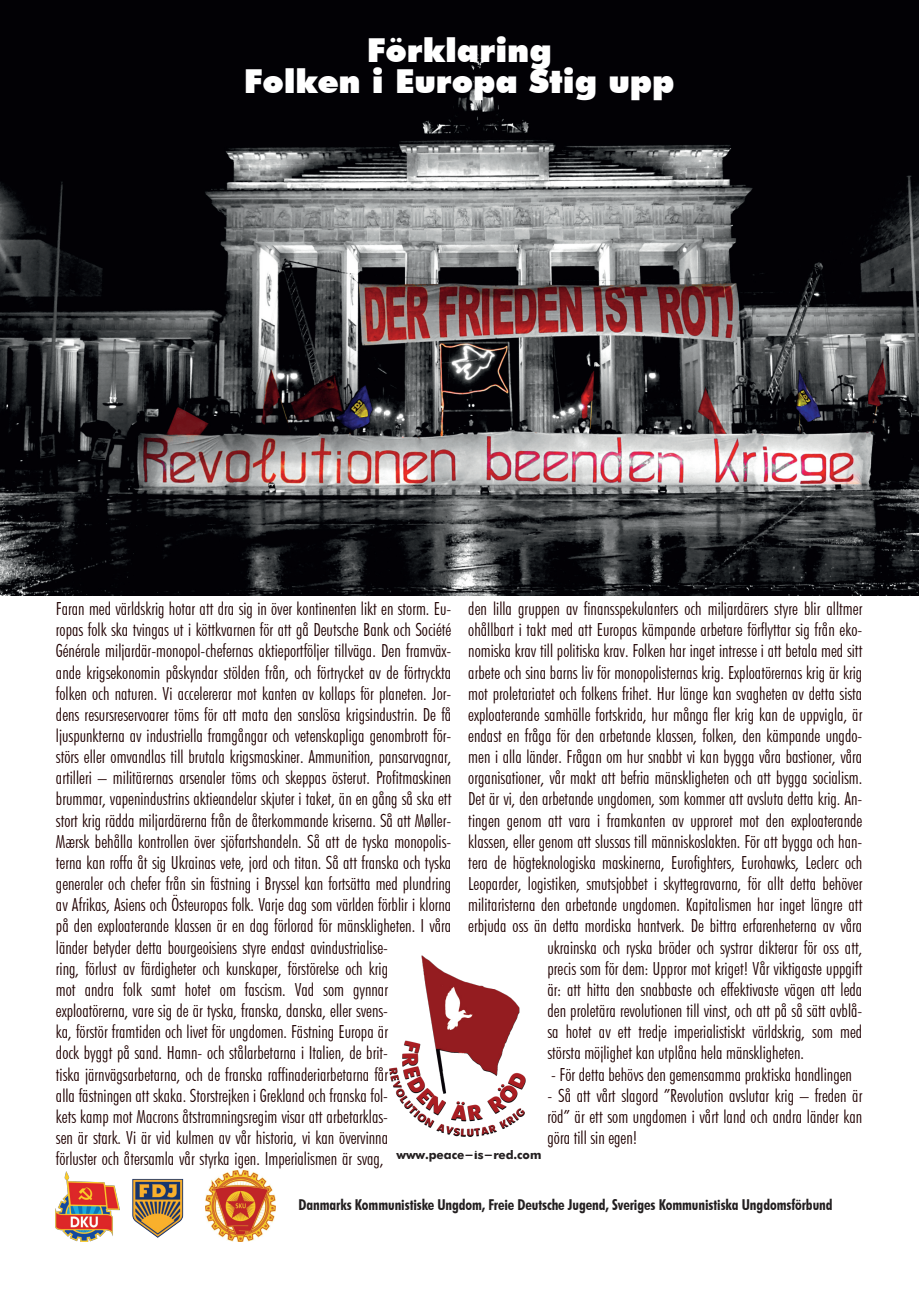
<style>
.page{position:relative;width:919px;height:1289px;background:#fff}
.page>*{position:absolute;margin:0;border:0;box-sizing:border-box;transform-origin:0 0}
.t1{font:900 33px/31.5px "Futura BT";color:#fff;text-align:center}
.t2{font:300 condensed 18px/21.1px "Futura BT";letter-spacing:.005em;color:#200000}
.t3{font:700 condensed 15px "Futura BT";letter-spacing:-.005em;color:#231f20}
.t4{font:700 12px "Futura";letter-spacing:-.01em;color:#231f20}
</style>
<div class="page">
<img style="left:0;top:0;width:918px;height:595px">
<img style="left:55px;top:1171px;width:64px;height:69px">
<img style="left:132px;top:1178px;width:52px;height:60px">
<img style="left:389px;top:955px;width:137px;height:181px">
<img style="left:205px;top:1170px;width:70px;height:70px">
<h1 class="t1" style="left:244px;top:34px;width:432px">Förklaring<br>Folken i Europa Stig upp</h1>
<p class="t2" style="left:56px;top:598px;width:397px">Faran med världskrig hotar att dra sig in över kontinenten likt en storm. Eu&shy;ropas folk ska tvingas ut i köttkvarnen för att gå Deutsche Bank och Société Générale miljardär-monopol-chefernas aktieportföljer tillväga. Den framväx&shy;ande krigsekonomin påskyndar stölden från, och förtrycket av de förtryckta folken och naturen. Vi accelererar mot kanten av kollaps för planeten. Jor&shy;dens resursreservoarer töms för att mata den sanslösa krigsindustrin. De få ljuspunkterna av industriella framgångar och vetenskapliga genombrott för&shy;störs eller omvandlas till brutala krigsmaskiner. Ammunition, pansarvagnar, artilleri – militärernas arsenaler töms och skeppas österut. Profitmaskinen brummar, vapenindustrins aktieandelar skjuter i taket, än en gång så ska ett stort krig rädda miljardärerna från de återkommande kriserna. Så att Møller-Mærsk behålla kontrollen över sjöfartshandeln. Så att de tyska monopolis&shy;terna kan roffa åt sig Ukrainas vete, jord och titan. Så att franska och tyska generaler och chefer från sin fästning i Bryssel kan fortsätta med plundring av Afrikas, Asiens och Östeuropas folk. Varje dag som världen förblir i klorna på den exploaterande klassen är en dag förlorad för mänskligheten. I våra länder betyder detta bourgeoisiens styre endast avindustrialise-<br>ring, förlust av färdigheter och kunskaper, förstörelse och krig<br>mot andra folk samt hotet om fascism. Vad som gynnar exploatörerna, vare sig de är tyska, franska, danska, eller svens-<br>ka, förstör framtiden och livet för ungdomen. Fästning Europa är<br>dock byggt på sand. Hamn- och stålarbetarna i Italien, de brit-<br>tiska järnvägsarbetarna, och de franska raffinaderiarbetarna får<br>alla fästningen att skaka. Storstrejken i Grekland och franska fol-<br>kets kamp mot Macrons åtstramningsregim visar att arbetarklas-<br>sen är stark. Vi är vid kulmen av vår historia, vi kan övervinna<br>förluster och återsamla vår styrka igen. Imperialismen är svag,</p>
<p class="t2" style="left:468px;top:598px;width:395px">den lilla gruppen av finansspekulanters och miljardärers styre blir alltmer</p>
<p class="t2" style="left:468px;top:619px;width:395px">ohållbart i takt med att Europas kämpande arbetare förflyttar sig från eko-</p>
<p class="t2" style="left:468px;top:640px;width:395px">nomiska krav till politiska krav. Folken har inget intresse i att betala med sitt</p>
<p class="t2" style="left:468px;top:661px;width:395px">arbete och sina barns liv för monopolisternas krig. Exploatörernas krig är krig</p>
<p class="t2" style="left:468px;top:682px;width:395px">mot proletariatet och folkens frihet. Hur länge kan svagheten av detta sista</p>
<p class="t2" style="left:468px;top:703px;width:395px">exploaterande samhälle fortskrida, hur många fler krig kan de uppvigla, är</p>
<p class="t2" style="left:468px;top:725px;width:395px">endast en fråga för den arbetande klassen, folken, den kämpande ungdo-</p>
<p class="t2" style="left:468px;top:746px;width:395px">men i alla länder. Frågan om hur snabbt vi kan bygga våra bastioner, våra</p>
<p class="t2" style="left:468px;top:767px;width:395px">organisationer, vår makt att befria mänskligheten och att bygga socialism.</p>
<p class="t2" style="left:468px;top:788px;width:395px">Det är vi, den arbetande ungdomen, som kommer att avsluta detta krig. An-</p>
<p class="t2" style="left:468px;top:809px;width:395px">tingen genom att vara i framkanten av upproret mot den exploaterande</p>
<p class="t2" style="left:468px;top:830px;width:395px">klassen, eller genom att slussas till människoslakten. För att bygga och han-</p>
<p class="t2" style="left:468px;top:851px;width:395px">tera de högteknologiska maskinerna, Eurofighters, Eurohawks, Leclerc och</p>
<p class="t2" style="left:468px;top:873px;width:395px">Leoparder, logistiken, smutsjobbet i skyttegravarna, för allt detta behöver</p>
<p class="t2" style="left:468px;top:894px;width:395px">militaristerna den arbetande ungdomen. Kapitalismen har inget längre att</p>
<p class="t2" style="left:468px;top:915px;width:395px">erbjuda oss än detta mordiska hantverk. De bittra erfarenheterna av våra</p>
<p class="t2" style="left:547px;top:936px;width:316px">ukrainska och ryska bröder och systrar dikterar för oss att,</p>
<p class="t2" style="left:547px;top:957px;width:316px">precis som för dem: Uppror mot kriget! Vår viktigaste uppgift</p>
<p class="t2" style="left:547px;top:978px;width:316px">är: att hitta den snabbaste och effektivaste vägen att leda</p>
<p class="t2" style="left:547px;top:999px;width:316px">den proletära revolutionen till vinst, och att på så sätt avblå-</p>
<p class="t2" style="left:547px;top:1021px;width:316px">sa hotet av ett tredje imperialistiskt världskrig, som med</p>
<p class="t2" style="left:547px;top:1042px;width:258px">största möjlighet kan utplåna hela mänskligheten.</p>
<p class="t2" style="left:551px;top:1063px;width:302px">- För detta behövs den gemensamma praktiska handlingen</p>
<p class="t2" style="left:547px;top:1084px;width:316px;text-align:justify">- Så att vårt slagord ”Revolution avslutar krig – freden är röd” är ett som ungdomen i vårt land och andra länder kan göra till sin egen!</p>
<p class="t4" style="left:396px;top:1149px;width:146px">www.peace-is-red.com</p>
<p class="t3" style="left:298px;top:1195px;width:535px">Danmarks Kommunistiske Ungdom, Freie Deutsche Jugend, Sveriges Kommunistiska Ungdomsförbund</p>
</div>
